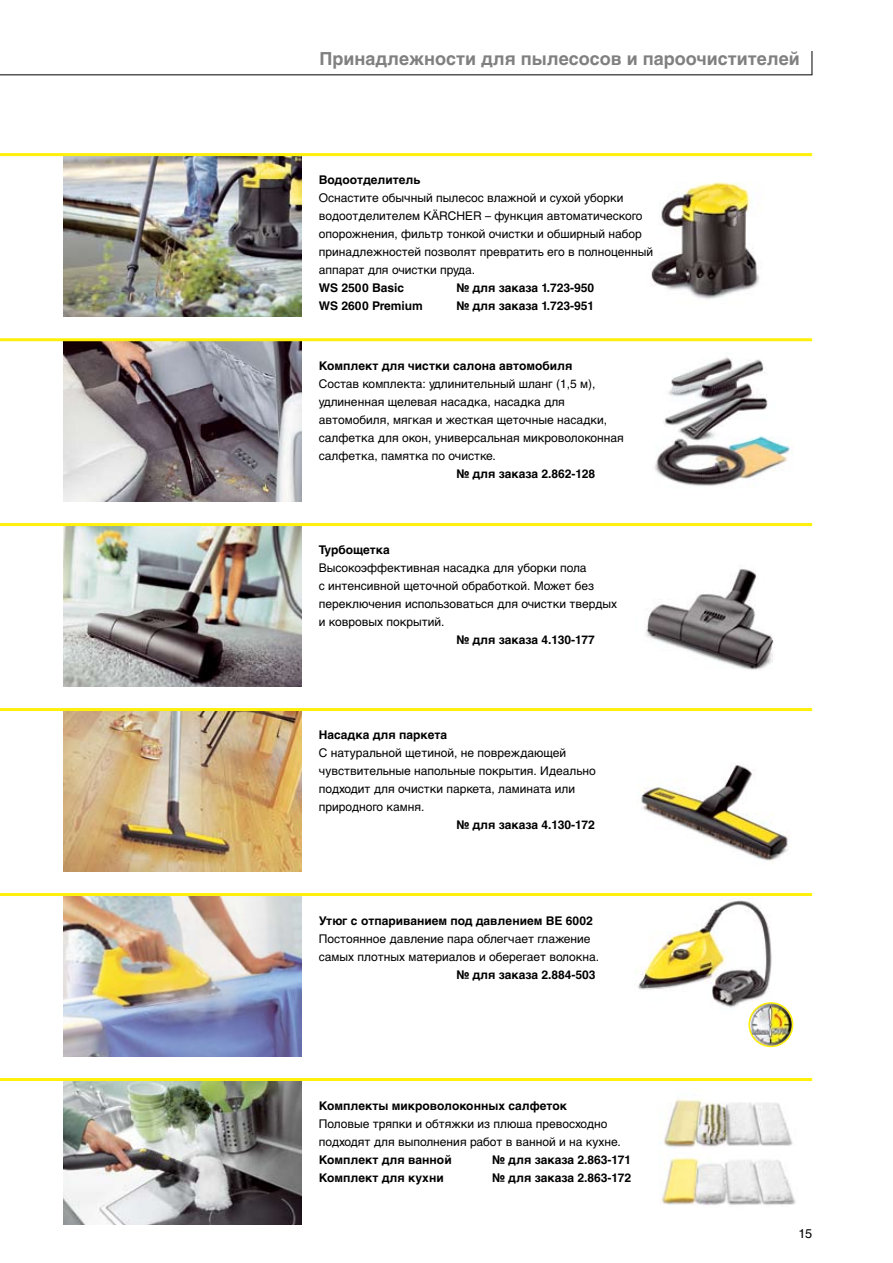
<style>
.page{position:relative;width:893px;height:1263px;background:#fff}
.page>*{position:absolute;margin:0;border:0;box-sizing:border-box;transform-origin:0 0}
.t1{font:700 18px "Helvetica Cyr";color:#808080}
.t2{font:12.75px "Helvetica Cyr Upright";color:#000}
.t3{font:12px/18px "Helvetica Cyr Upright";color:#000}
.t4{font:700 12px "Helvetica Cyr";color:#000}
.s1{font-family:"Helvetica Neue LT"}
</style>
<div class="page">
<img style="left:64px;top:156px;width:238px;height:160px">
<img style="left:651px;top:182px;width:108px;height:117px">
<img style="left:645px;top:566px;width:129px;height:104px">
<svg style="left:812px;top:51px;width:1px;height:24px"></svg>
<hr style="left:0;top:75px;width:812px;height:1px;background:#000">
<img style="left:64px;top:341px;width:238px;height:160px">
<img style="left:64px;top:526px;width:238px;height:160px">
<img style="left:64px;top:711px;width:238px;height:160px">
<img style="left:64px;top:896px;width:238px;height:160px">
<img style="left:64px;top:1081px;width:238px;height:143px">
<hr style="left:0;top:153px;width:812px;height:3px;background:#fff00c">
<hr style="left:0;top:338px;width:812px;height:3px;background:#fff00c">
<hr style="left:0;top:523px;width:812px;height:3px;background:#fff00c">
<hr style="left:0;top:708px;width:812px;height:3px;background:#fff00c">
<hr style="left:0;top:893px;width:812px;height:3px;background:#fff00c">
<hr style="left:0;top:1078px;width:812px;height:3px;background:#fff00c">
<img style="left:654px;top:357px;width:139px;height:129px">
<img style="left:637px;top:765px;width:153px;height:98px">
<img style="left:638px;top:900px;width:134px;height:114px">
<img style="left:749px;top:1003px;width:44px;height:43px;border-radius:50%">
<div style="left:748px;top:1002px;width:45px;height:45px;border:2px solid #fff00c;border-radius:50%"></div>
<img style="left:659px;top:1099px;width:137px;height:106px">
<h1 class="t1" style="left:319px;top:49px;width:482px">Принадлежности для пылесосов и пароочистителей</h1>
<p class="t4" style="left:319px;top:173px;width:103px">Водоотделитель</p>
<p class="t3" style="left:319px;top:189px;width:336px">Оснастите обычный пылесос влажной и сухой уборки водоотделителем K<span class="s1">Ä</span>RCHER – функция автоматического опорожнения, фильтр тонкой очистки и обширный набор принадлежностей позволят превратить его в полноценный аппарат для очистки пруда.</p>
<p class="t4" style="left:319px;top:281px;width:87px">WS 2500 Basic</p>
<p class="t4" style="left:457px;top:281px;width:139px">№ для заказа 1.723-950</p>
<p class="t4" style="left:319px;top:299px;width:106px">WS 2600 Premium</p>
<p class="t4" style="left:457px;top:299px;width:139px">№ для заказа 1.723-951</p>
<p class="t4" style="left:319px;top:358px;width:255px">Комплект для чистки салона автомобиля</p>
<p class="t3" style="left:319px;top:374px;width:307px">Состав комплекта: удлинительный шланг (1,5 м), удлиненная щелевая насадка, насадка для автомобиля, мягкая и жесткая щеточные насадки, салфетка для окон, универсальная микроволоконная салфетка, памятка по очистке.</p>
<p class="t4" style="left:457px;top:466px;width:140px">№ для заказа 2.862-128</p>
<p class="t4" style="left:319px;top:543px;width:72px">Турбощетка</p>
<p class="t3" style="left:319px;top:559px;width:300px">Высокоэффективная насадка для уборки пола<br>с интенсивной щеточной обработкой. Может без переключения использоваться для очистки твердых и ковровых покрытий.</p>
<p class="t4" style="left:457px;top:633px;width:139px">№ для заказа 4.130-177</p>
<p class="t4" style="left:319px;top:728px;width:130px">Насадка для паркета</p>
<p class="t3" style="left:319px;top:744px;width:278px">С натуральной щетиной, не повреждающей чувствительные напольные покрытия. Идеально подходит для очистки паркета, ламината или природного камня.</p>
<p class="t4" style="left:457px;top:818px;width:139px">№ для заказа 4.130-172</p>
<p class="t4" style="left:319px;top:914px;width:275px">Утюг с отпариванием под давлением BE 6002</p>
<p class="t3" style="left:319px;top:930px;width:282px">Постоянное давление пара облегчает глажение самых плотных материалов и оберегает волокна.</p>
<p class="t4" style="left:457px;top:968px;width:140px">№ для заказа 2.884-503</p>
<p class="t4" style="left:319px;top:1098px;width:250px">Комплекты микроволоконных салфеток</p>
<p class="t3" style="left:319px;top:1114px;width:303px">Половые тряпки и обтяжки из плюша превосходно подходят для выполнения работ в ванной и на кухне.</p>
<p class="t4" style="left:319px;top:1152px;width:134px">Комплект для ванной</p>
<p class="t4" style="left:493px;top:1152px;width:140px">№ для заказа 2.863-171</p>
<p class="t4" style="left:319px;top:1170px;width:126px">Комплект для кухни</p>
<p class="t4" style="left:493px;top:1170px;width:140px">№ для заказа 2.863-172</p>
<p class="t2" style="left:798px;top:1226px;width:15px">15</p>
</div>
